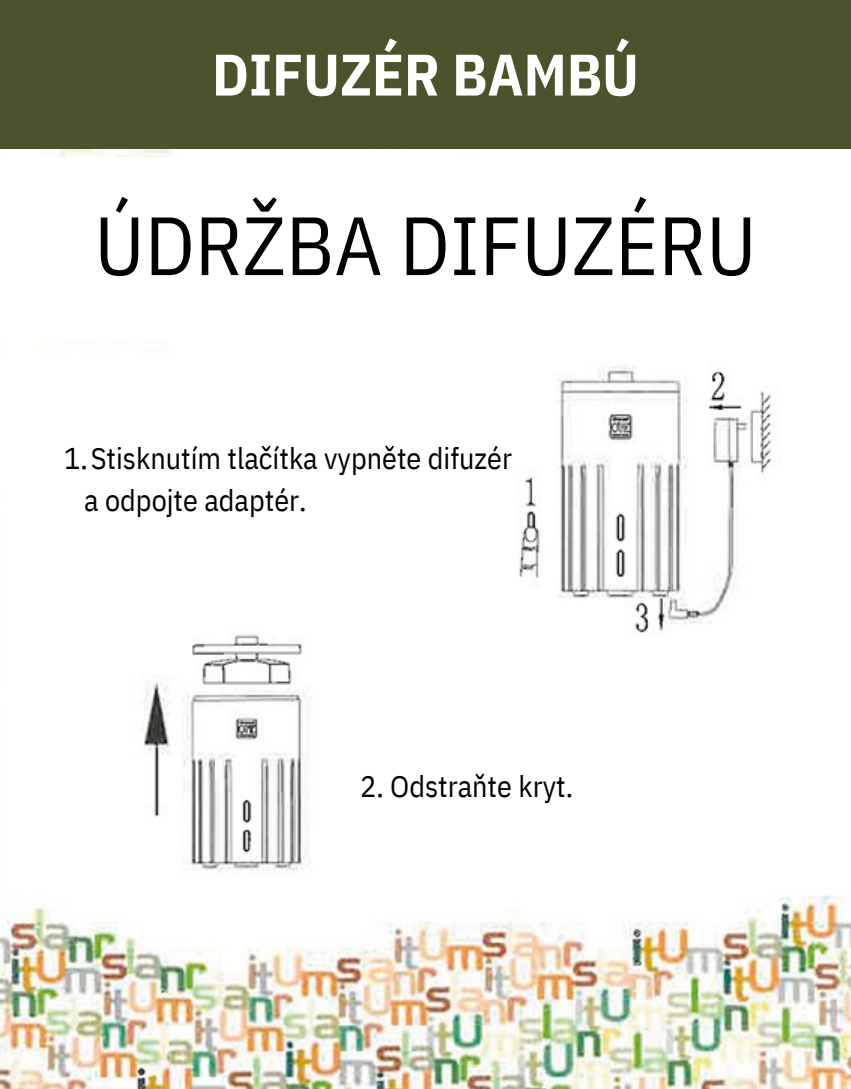
<style>
.page{position:relative;width:851px;height:1089px;background:#fff}
.page>*{position:absolute;margin:0;border:0;box-sizing:border-box;transform-origin:0 0}
.t1{font:82.5px "IBM Plex Sans Cond";color:#000}
.t2{font:700 58.5px "IBM Plex Sans Cond";color:#fff}
.t3{font:30px "IBM Plex Sans Cond";color:#000}
</style>
<div class="page">
<img style="left:0;top:149px;width:850px;height:940px">
<div style="left:0;top:394px;width:496px;height:93px;background:#fff"></div>
<div style="left:0;top:158px;width:850px;height:182px;background:#fff"></div>
<div style="left:0;top:0;width:850px;height:149px;background:#4b532c"></div>
<div style="left:337px;top:752px;width:496px;height:94px;background:#fff"></div>
<p class="t2" style="left:212px;top:36px;width:428px">DIFUZÉR BAMBÚ</p>
<p class="t1" style="left:94px;top:191px;width:663px">ÚDRŽBA DIFUZÉRU</p>
<p class="t3" style="left:64px;top:438px;width:449px">1.Stisknutím tlačítka vypněte difuzér</p>
<p class="t3" style="left:84px;top:480px;width:224px">a odpojte adaptér.</p>
<p class="t3" style="left:360px;top:766px;width:214px">2. Odstraňte kryt.</p>
</div>
